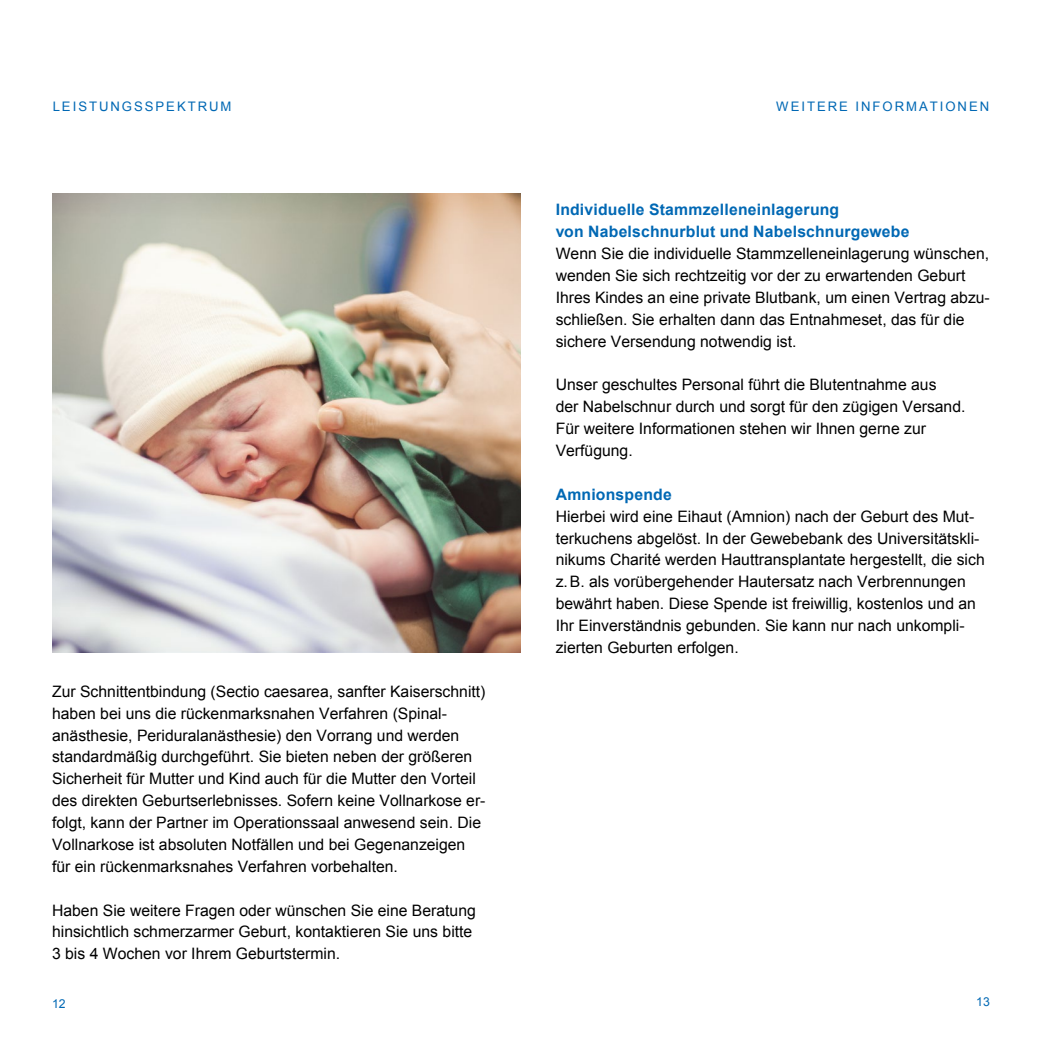
<style>
.page{position:relative;width:1042px;height:1042px;background:#fff}
.page>*{position:absolute;margin:0;border:0;box-sizing:border-box;transform-origin:0 0}
.Fließtext{font:15.75px/21.9px "Arial";color:#000}
.Überschrift_2__Kateg{font:700 15.75px/21.9px "Arial";letter-spacing:.01em;color:#0068b4}
.t1{font:13.12px "Arial";letter-spacing:.15em;color:#0068b4}
.t2{font:12.25px "Arial";color:#0068b4}
</style>
<div class="page">
<img style="left:52px;top:193px;width:469px;height:459px">
<p class="t1" style="left:53px;top:97px;width:180px">LEISTUNGSSPEKTRUM</p>
<p class="t1" style="left:776px;top:97px;width:214px">WEITERE INFORMATIONEN</p>
<p class="Fließtext" style="left:52px;top:680px;width:435px">Zur Schnittentbindung (Sectio caesarea, sanfter Kaiserschnitt) haben bei uns die rückenmarksnahen Verfahren (Spinal&shy;anästhesie, Periduralanästhesie) den Vorrang und werden standardmäßig durchgeführt. Sie bieten neben der größeren Sicherheit für Mutter und Kind auch für die Mutter den Vorteil des direkten Geburtserlebnisses. Sofern keine Vollnarkose er&shy;folgt, kann der Partner im Operationssaal anwesend sein. Die Vollnarkose ist absoluten Notfällen und bei Gegenanzeigen für ein rückenmarksnahes Verfahren vorbehalten.</p>
<p class="Fließtext" style="left:52px;top:899px;width:425px">Haben Sie weitere Fragen oder wünschen Sie eine Beratung hinsichtlich schmerzarmer Geburt, kontaktieren Sie uns bitte<br>3 bis 4 Wochen vor Ihrem Geburtstermin.</p>
<p class="Überschrift_2__Kateg" style="left:556px;top:199px;width:355px">Individuelle Stammzelleneinlagerung<br>von Nabelschnurblut und Nabelschnurgewebe</p>
<p class="Fließtext" style="left:556px;top:243px;width:436px">Wenn Sie die individuelle Stammzelleneinlagerung wünschen, wenden Sie sich rechtzeitig vor der zu erwartenden Geburt Ihres Kindes an eine private Blutbank, um einen Vertrag abzu&shy;schließen. Sie erhalten dann das Entnahmeset, das für die sichere Versendung notwendig ist.</p>
<p class="Fließtext" style="left:556px;top:374px;width:411px">Unser geschultes Personal führt die Blutentnahme aus<br>der Nabelschnur durch und sorgt für den zügigen Versand.<br>Für weitere Informationen stehen wir Ihnen gerne zur Verfügung.</p>
<p class="Überschrift_2__Kateg" style="left:556px;top:484px;width:118px">Amnionspende</p>
<p class="Fließtext" style="left:556px;top:505px;width:430px">Hierbei wird eine Eihaut (Amnion) nach der Geburt des Mut&shy;terkuchens abgelöst. In der Gewebebank des Universitätskli&shy;nikums Charité werden Hauttransplantate hergestellt, die sich z.B. als vorübergehender Hautersatz nach Verbrennungen bewährt haben. Diese Spende ist freiwillig, kostenlos und an Ihr Einverständnis gebunden. Sie kann nur nach unkompli&shy;zierten Geburten erfolgen.</p>
<p class="t2" style="left:52px;top:995px;width:15px">12</p>
<p class="t2" style="left:976px;top:993px;width:15px">13</p>
</div>
